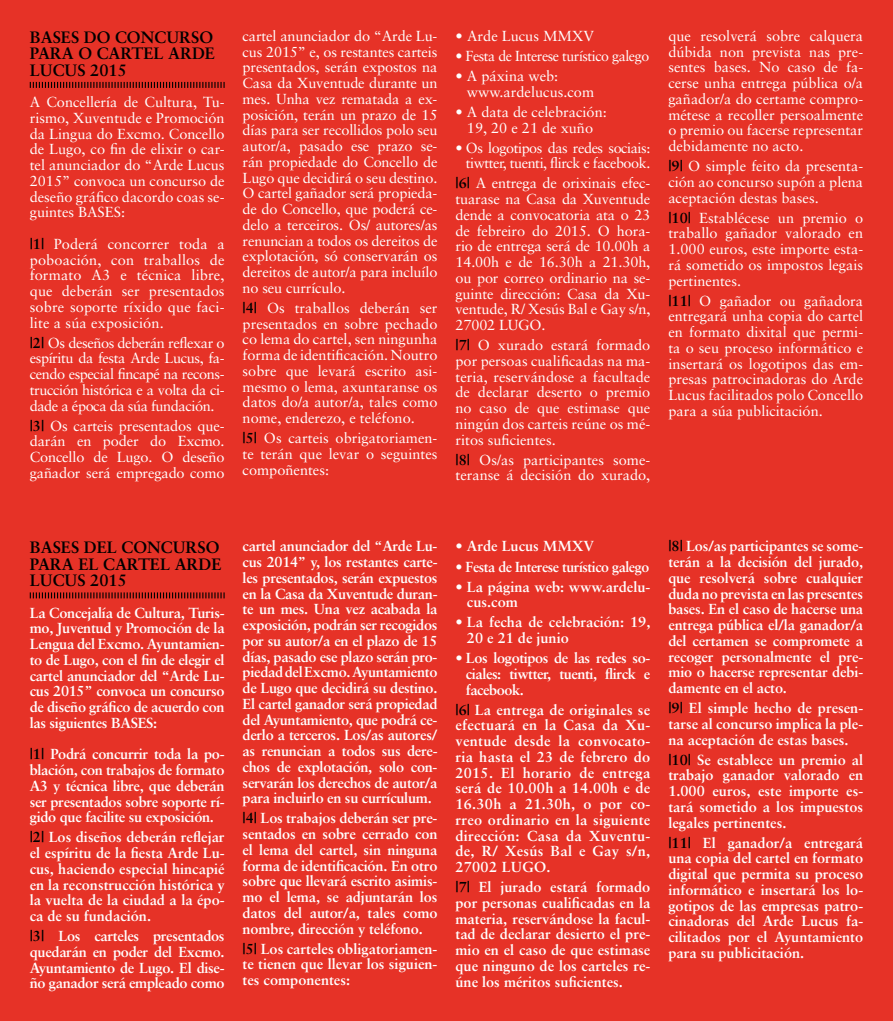
<style>
.page{position:relative;width:893px;height:1021px;background:#fff}
.page>*{position:absolute;margin:0;border:0;box-sizing:border-box;transform-origin:0 0}
.t1{font:700 16.5px/16.5px "Sabon";color:#000;text-align:justify}
.t2{font:700 14.55px/15.8px "Sabon";color:#fff;text-align:justify}
.t3{font:14.55px/15.8px "Sabon";color:#fff;text-align:justify}
.t4{font:14.55px/15.8px "Sabon";letter-spacing:-.03em;color:#fff;text-align:right}
.t5{font:700 14.55px "Sabon";letter-spacing:-.03em;color:#fff}
.s1{font-weight:700;color:#000}
.s2{font-weight:700}
.s3{color:#000}
</style>
<div class="page">
<div style="left:0;top:0;width:893px;height:1020px;background:#e63227"></div>
<svg style="left:30px;top:82px;width:195px;height:6px"></svg>
<svg style="left:30px;top:592px;width:195px;height:6px"></svg>
<p class="t1" style="left:30px;top:28px;width:187px">BASES DO CONCURSO PARA O CARTEL ARDE LUCUS 2015</p>
<p class="t3" style="left:30px;top:94px;width:196px">A Concellería de Cultura, Tu&shy;rismo, Xuventude e Promoción da Lingua do Excmo. Concello de Lugo, co fin de elixir o car&shy;tel anunciador do “Arde Lucus 2015” convoca un concurso de deseño gráfico dacordo coas se&shy;guintes BASES:</p>
<p class="t3" style="left:30px;top:236px;width:196px"><span class="s1">|1|</span> Poderá concorrer toda a poboación, con traballos de formato A3 e técnica libre, que deberán ser presentados sobre soporte ríxido que faci&shy;lite a súa exposición.</p>
<p class="t3" style="left:30px;top:334px;width:196px"><span class="s1">|2|</span> Os deseños deberán reflexar o espíritu da festa Arde Lucus, fa&shy;cendo especial fincapé na recons&shy;trucción histórica e a volta da ci&shy;dade a época da súa fundación.</p>
<p class="t3" style="left:30px;top:417px;width:196px"><span class="s1">|3|</span> Os carteis presentados que&shy;darán en poder do Excmo.<br>Concello de Lugo. O deseño gañador será empregado como</p>
<p class="t3" style="left:243px;top:28px;width:196px">cartel anunciador do “Arde Lu&shy;cus 2015” e, os restantes carteis presentados, serán expostos na Casa da Xuventude durante un mes. Unha vez rematada a ex&shy;posición, terán un prazo de 15 días para ser recollidos polo seu autor/a, pasado ese prazo se&shy;rán propiedade do Concello de Lugo que decidirá o seu destino.<br>O cartel gañador será propieda&shy;de do Concello, que poderá ce&shy;delo a terceiros. Os/ autores/as renuncian a todos os dereitos de explotación, só conservarán os dereitos de autor/a para incluílo no seu currículo.</p>
<p class="t3" style="left:243px;top:300px;width:196px"><span class="s1">|4|</span> Os traballos deberán ser presentados en sobre pechado co lema do cartel, sen ningunha forma de identificación. Noutro sobre que levará escrito asi&shy;mesmo o lema, axuntaranse os datos do/a autor/a, tales como nome, enderezo, e teléfono.</p>
<p class="t3" style="left:243px;top:430px;width:196px"><span class="s1">|5|</span> Os carteis obrigatoriamen&shy;te terán que levar o seguintes compoñentes:</p>
<p class="t3" style="left:455px;top:28px;width:140px"><span class="s2">•</span> Arde Lucus MMXV</p>
<p class="t4" style="left:455px;top:48px;width:195px"><span class="s2">•</span> Festa de Interese turístico galego</p>
<p class="t3" style="left:467px;top:68px;width:129px;text-indent:-11px"><span class="s2">•</span> A páxina web: www.ardelucus.com</p>
<p class="t3" style="left:455px;top:104px;width:153px;text-align:center"><span class="s2">•</span> A data de celebración:<br>19, 20 e 21 de xuño</p>
<p class="t4" style="left:455px;top:139px;width:196px"><span class="s2">•</span> Os logotipos das redes sociais: tiwtter, tuenti, flirck e facebook.</p>
<p class="t3" style="left:455px;top:175px;width:196px"><span class="s1">|6|</span> A entrega de orixinais efec&shy;tuarase na Casa da Xuventude dende a convocatoria ata o 23 de febreiro do 2015. O hora&shy;rio de entrega será de 10.00h a 14.00h e de 16.30h a 21.30h, ou por correo ordinario na se&shy;guinte dirección: Casa da Xu&shy;ventude, R/ Xesús Bal e Gay s/n, 27002 LUGO.</p>
<p class="t3" style="left:455px;top:337px;width:196px"><span class="s1">|7|</span> O xurado estará formado por persoas cualificadas na ma&shy;teria, reservándose a facultade de declarar deserto o premio no caso de que estimase que ningún dos carteis reúne os mé&shy;ritos suficientes.</p>
<p class="t3" style="left:455px;top:451px;width:196px"><span class="s1">|8|</span> Os/as participantes some&shy;teranse á decisión do xurado,</p>
<p class="t3" style="left:668px;top:28px;width:196px">que resolverá sobre calquera dúbida non prevista nas pre&shy;sentes bases. No caso de fa&shy;cerse unha entrega pública o/a gañador/a do certame compro&shy;métese a recoller persoalmente o premio ou facerse representar debidamente no acto.</p>
<p class="t3" style="left:668px;top:158px;width:196px"><span class="s1">|9|</span> O simple feito da presenta&shy;ción ao concurso supón a plena aceptación destas bases.</p>
<p class="t3" style="left:668px;top:210px;width:196px"><span class="s1">|10|</span> Establécese un premio o traballo gañador valorado en 1.000 euros, este importe esta&shy;rá sometido os impostos legais pertinentes.</p>
<p class="t3" style="left:668px;top:292px;width:196px"><span class="s1">|11|</span> O gañador ou gañadora entregará unha copia do cartel en formato dixital que permi&shy;ta o seu proceso informático e insertará os logotipos das em&shy;presas patrocinadoras do Arde Lucus facilitados polo Concello para a súa publicitación.</p>
<p class="t1" style="left:30px;top:538px;width:193px">BASES DEL CONCURSO PARA EL CARTEL ARDE LUCUS 2015</p>
<p class="t2" style="left:30px;top:604px;width:196px">La Concejalía de Cultura, Turis&shy;mo, Juventud y Promoción de la Lengua del Excmo. Ayuntamien&shy;to de Lugo, con el fin de elegir el cartel anunciador del “Arde Lu&shy;cus 2015” convoca un concurso de diseño gráfico de acuerdo con las siguientes BASES:</p>
<p class="t2" style="left:30px;top:746px;width:196px"><span class="s3">|1|</span> Podrá concurrir toda la po&shy;blación, con trabajos de formato A3 y técnica libre, que deberán ser presentados sobre soporte rí&shy;gido que facilite su exposición.</p>
<p class="t2" style="left:30px;top:829px;width:196px"><span class="s3">|2|</span> Los diseños deberán reflejar el espíritu de la fiesta Arde Lu&shy;cus, haciendo especial hincapié en la reconstrucción histórica y la vuelta de la ciudad a la épo&shy;ca de su fundación.</p>
<p class="t2" style="left:30px;top:927px;width:196px"><span class="s3">|3|</span> Los carteles presentados quedarán en poder del Excmo.<br>Ayuntamiento de Lugo. El dise&shy;ño ganador será empleado como</p>
<p class="t2" style="left:243px;top:538px;width:196px">cartel anunciador del “Arde Lu&shy;cus 2014” y, los restantes carte&shy;les presentados, serán expuestos en la Casa da Xuventude duran&shy;te un mes. Una vez acabada la exposición, podrán ser recogidos por su autor/a en el plazo de 15 días, pasado ese plazo serán pro&shy;piedad del Excmo. Ayuntamiento de Lugo que decidirá su destino.<br>El cartel ganador será propiedad del Ayuntamiento, que podrá ce&shy;derlo a terceros. Los/as autores/ as renuncian a todos sus dere&shy;chos de explotación, solo con&shy;servarán los derechos de autor/a para incluirlo en su currículum.</p>
<p class="t2" style="left:243px;top:810px;width:196px"><span class="s3">|4|</span> Los trabajos deberán ser pre&shy;sentados en sobre cerrado con el lema del cartel, sin ninguna forma de identificación. En otro sobre que llevará escrito asimis&shy;mo el lema, se adjuntarán los datos del autor/a, tales como nombre, dirección y teléfono.</p>
<p class="t2" style="left:243px;top:940px;width:196px"><span class="s3">|5|</span> Los carteles obligatoriamen&shy;te tienen que llevar los siguien&shy;tes componentes:</p>
<p class="t2" style="left:455px;top:538px;width:140px">• Arde Lucus MMXV</p>
<p class="t5" style="left:455px;top:557px;width:195px">• Festa de Interese turístico galego</p>
<p class="t2" style="left:467px;top:578px;width:185px;text-indent:-11px">• La página web: www.ardelu&shy;cus.com</p>
<p class="t2" style="left:467px;top:614px;width:185px;text-indent:-11px">• La fecha de celebración: 19,<br>20 e 21 de junio</p>
<p class="t2" style="left:466px;top:649px;width:186px;text-indent:-10px">• Los logotipos de las redes so&shy;ciales: tiwtter, tuenti, flirck e facebook.</p>
<p class="t2" style="left:455px;top:701px;width:196px"><span class="s3">|6|</span> La entrega de originales se efectuará en la Casa da Xu&shy;ventude desde la convocato&shy;ria hasta el 23 de febrero do 2015. El horario de entrega será de 10.00h a 14.00h e de 16.30h a 21.30h, o por co&shy;rreo ordinario en la siguiente dirección: Casa da Xuventu&shy;de, R/ Xesús Bal e Gay s/n, 27002 LUGO.</p>
<p class="t2" style="left:455px;top:878px;width:196px"><span class="s3">|7|</span> El jurado estará formado por personas cualificadas en la materia, reservándose la facul&shy;tad de declarar desierto el pre&shy;mio en el caso de que estimase que ninguno de los carteles re&shy;úne los méritos suficientes.</p>
<p class="t2" style="left:668px;top:538px;width:196px"><span class="s3">|8|</span> Los/as participantes se some&shy;terán a la decisión del jurado, que resolverá sobre cualquier duda no prevista en las presentes bases. En el caso de hacerse una entrega pública el/la ganador/a del certamen se compromete a recoger personalmente el pre&shy;mio o hacerse representar debi&shy;damente en el acto.</p>
<p class="t2" style="left:668px;top:700px;width:196px"><span class="s3">|9|</span> El simple hecho de presen&shy;tarse al concurso implica la ple&shy;na aceptación de estas bases.</p>
<p class="t2" style="left:668px;top:751px;width:196px"><span class="s3">|10|</span> Se establece un premio al trabajo ganador valorado en 1.000 euros, este importe es&shy;tará sometido a los impuestos legales pertinentes.</p>
<p class="t2" style="left:668px;top:834px;width:196px"><span class="s3">|11|</span> El ganador/a entregará una copia del cartel en formato digital que permita su proceso informático e insertará los lo&shy;gotipos de las empresas patro&shy;cinadoras del Arde Lucus fa&shy;cilitados por el Ayuntamiento para su publicitación.</p>
</div>
